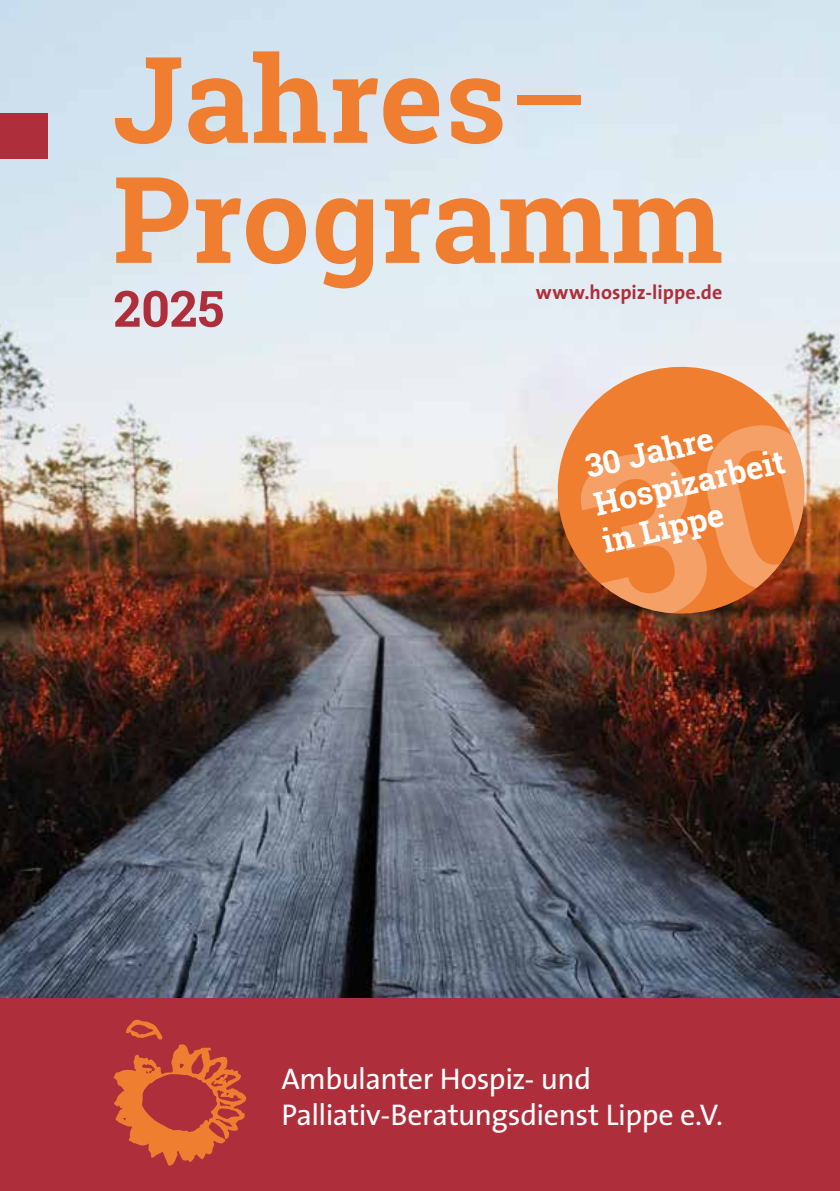
<style>
.page{position:relative;width:840px;height:1191px;background:#fff}
.page>*{position:absolute;margin:0;border:0;box-sizing:border-box;transform-origin:0 0}
.t1{font:700 120px/120px "Roboto Slab";letter-spacing:.01em;color:#f07e31}
.t2{font:700 50px "Roboto Slab";color:#af2e3b}
.t3{font:700 32px/38.4px "Roboto Slab";color:#fff}
.t4{font:30px/36px "The Sans";letter-spacing:-.015em;color:#fff}
.t5{font:700 20px "The Sans";color:#af2e3b}
.s1{font-weight:400}
</style>
<div class="page">
<img style="left:0;top:0;width:839px;height:998px">
<div style="left:0;top:998px;width:839px;height:193px;background:#af2e3b"></div>
<svg style="left:113px;top:1019px;width:133px;height:147px"></svg>
<div style="left:0;top:113px;width:47px;height:46px;background:#af2e3b"></div>
<svg style="left:545px;top:355px;width:271px;height:270px;background:#d4a080"></svg>
<svg style="left:578px;top:423px;width:238px;height:197px;background:#db7f43"></svg>
<h1 class="t1" style="left:113px;top:38px;width:611px">Jahres<span class="s1">–<br></span>Programm</h1>
<p class="t5" style="left:535px;top:275px;width:188px">www.hospiz-lippe.de</p>
<h2 class="t2" style="left:113px;top:274px;width:112px">2025</h2>
<p class="t3" style="left:581px;top:448px;width:196px;rotate:-13deg">30 Jahre<br>Hospizarbeit in Lippe</p>
<p class="t4" style="left:281px;top:1059px;width:443px">Ambulanter Hospiz- und<br>Palliativ-Beratungsdienst Lippe e.V.</p>
</div>
